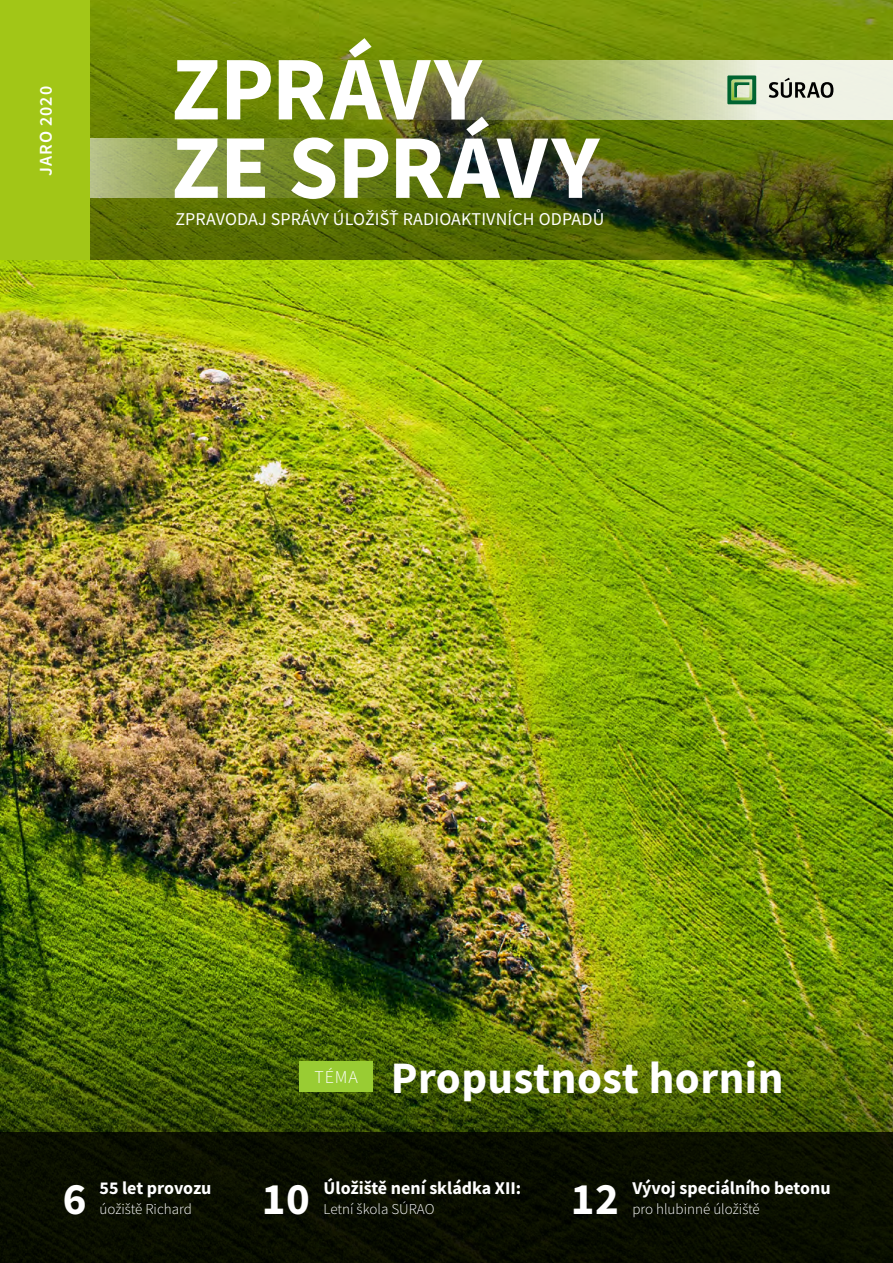
<style>
.page{position:relative;width:893px;height:1263px;background:#fff}
.page>*{position:absolute;margin:0;border:0;box-sizing:border-box;transform-origin:0 0}
.t1{font:700 90.9px "Source Sans Pro";letter-spacing:-.01em;color:#fff}
.t2{font:700 45px "Source Sans Pro";letter-spacing:.01em;color:#fff}
.t3{font:700 18px "Source Sans Pro";color:#fff}
.t4{font:18px "Source Sans Pro";letter-spacing:.01em;color:#fff}
.t5{font:600 18px "Source Sans Pro";letter-spacing:.05em;color:#fff}
.t6{font:300 18px "Source Sans Pro";color:#fff}
.t7{font:300 15px "Source Sans Pro";color:#fff}
</style>
<div class="page">
<img style="left:0;top:259px;width:893px;height:717px">
<svg style="left:89px;top:0;width:804px;height:259px;background:#607507"></svg>
<div style="left:0;top:1132px;width:893px;height:131px;background:#0a0e00"></div>
<img style="left:0;top:976px;width:893px;height:156px">
<svg style="left:171px;top:60px;width:722px;height:59px;background:#9caa5e"></svg>
<img style="left:89px;top:138px;width:654px;height:60px">
<svg style="left:727px;top:75px;width:29px;height:29px"></svg>
<svg style="left:769px;top:78px;width:64px;height:20px"></svg>
<div style="left:0;top:0;width:89px;height:259px;background:#a2c617"></div>
<div style="left:299px;top:1061px;width:74px;height:31px;background:#9c3"></div>
<p class="t5" style="left:34px;top:176px;width:91px;rotate:-90deg">JARO 2020</p>
<h1 class="t1" style="left:171px;top:28px;width:312px">ZPRÁVY</h1>
<h1 class="t1" style="left:171px;top:106px;width:429px">ZE SPRÁVY</h1>
<p class="t4" style="left:175px;top:208px;width:430px">ZPRAVODAJ SPRÁVY ÚLOŽIŠŤ RADIOAKTIVNÍCH ODPADŮ</p>
<h2 class="t2" style="left:63px;top:1168px;width:25px">6</h2>
<p class="t3" style="left:99px;top:1175px;width:113px">55 let provozu</p>
<p class="t7" style="left:99px;top:1200px;width:94px">úožiště Richard</p>
<p class="t6" style="left:314px;top:1066px;width:45px">TÉMA</p>
<h2 class="t2" style="left:391px;top:1047px;width:394px">Propustnost hornin</h2>
<h2 class="t2" style="left:262px;top:1168px;width:49px">10</h2>
<p class="t3" style="left:324px;top:1175px;width:199px">Úložiště není skládka XII:</p>
<p class="t7" style="left:324px;top:1200px;width:112px">Letní škola SÚRAO</p>
<h2 class="t2" style="left:571px;top:1168px;width:49px">12</h2>
<p class="t3" style="left:632px;top:1175px;width:200px">Vývoj speciálního betonu</p>
<p class="t7" style="left:632px;top:1200px;width:129px">pro hlubinné úložiště</p>
</div>
